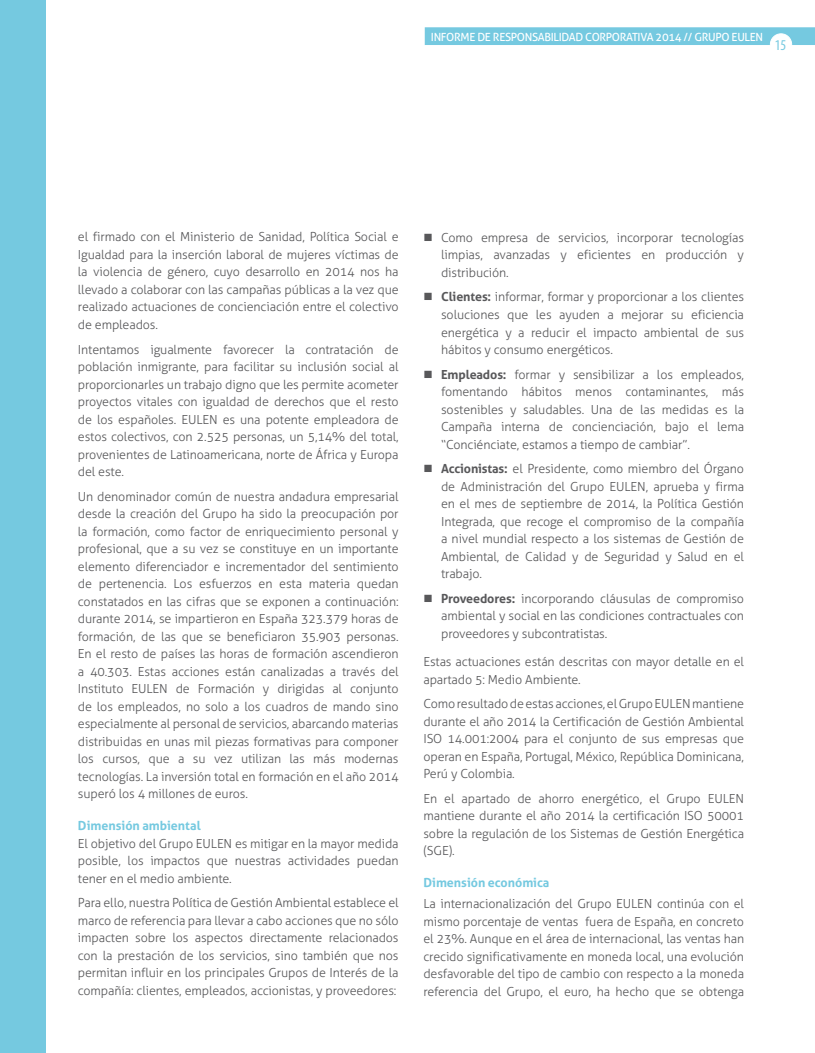
<style>
.page{position:relative;width:815px;height:1053px;background:#fff}
.page>*{position:absolute;margin:0;border:0;box-sizing:border-box;transform-origin:0 0}
.t1{font:condensed 15px "Myriad Pro";color:#75c9e0}
.t2{font:300 12.5px/17.5px "Aller";letter-spacing:-.01em;color:#58585a;text-align:justify}
.t3{font:700 12.5px "Aller";letter-spacing:-.005em;color:#75c9e0}
.t4{font:11.25px "Aller";letter-spacing:-.03em;color:#fff}
.s1{font-weight:700}
</style>
<div class="page">
<div style="left:425px;top:27px;width:390px;height:18px;background:#75c9e0"></div>
<div style="left:770px;top:34px;width:22px;height:21px;background:#fff;border-radius:50%"></div>
<div style="left:770px;top:33px;width:22px;height:22px;border:1px solid #fff;border-radius:50%"></div>
<div style="left:0;top:0;width:45px;height:1052px;background:#75c9e0"></div>
<p class="t4" style="left:431px;top:30px;width:135px">I NFORME DE RESPONSABI LIDAD</p>
<p class="t4" style="left:585px;top:30px;width:179px">CORPORATIVA 2014 // GRUPO EULEN</p>
<p class="t1" style="left:775px;top:36px;width:13px">15</p>
<p class="t2" style="left:78px;top:228px;width:322px">el firmado con el Ministerio de Sanidad, Política Social e Igualdad para la inserción laboral de mujeres víctimas de la violencia de género, cuyo desarrollo en 2014 nos ha llevado a colaborar con las campañas públicas a la vez que realizado actuaciones de concienciación entre el colectivo de empleados.</p>
<p class="t2" style="left:78px;top:340px;width:322px">Intentamos igualmente favorecer la contratación de población inmigrante, para facilitar su inclusión social al proporcionarles un trabajo digno que les permite acometer proyectos vitales con igualdad de derechos que el resto de los españoles. EULEN es una potente empleadora de estos colectivos, con 2.525 personas, un 5,14% del total, provenientes de Latinoamericana, norte de África y Europa del este.</p>
<p class="t2" style="left:78px;top:487px;width:322px">Un denominador común de nuestra andadura empresarial desde la creación del Grupo ha sido la preocupación por la formación, como factor de enriquecimiento personal y profesional, que a su vez se constituye en un importante elemento diferenciador e incrementador del sentimiento de pertenencia. Los esfuerzos en esta materia quedan constatados en las cifras que se exponen a continuación: durante 2014, se impartieron en España 323.379 horas de formación, de las que se beneficiaron 35.903 personas.<br>En el resto de países las horas de formación ascendieron a 40.303. Estas acciones están canalizadas a través del Instituto EULEN de Formación y dirigidas al conjunto de los empleados, no solo a los cuadros de mando sino especialmente al personal de servicios, abarcando materias distribuidas en unas mil piezas formativas para componer los cursos, que a su vez utilizan las más modernas tecnologías. La inversión total en formación en el año 2014 superó los 4 millones de euros.</p>
<p class="t3" style="left:78px;top:818px;width:124px">Dimensión ambiental</p>
<p class="t2" style="left:78px;top:834px;width:322px">El objetivo del Grupo EULEN es mitigar en la mayor medida posible, los impactos que nuestras actividades puedan tener en el medio ambiente.</p>
<p class="t2" style="left:78px;top:894px;width:322px">Para ello, nuestra Política de Gestión Ambiental establece el marco de referencia para llevar a cabo acciones que no sólo impacten sobre los aspectos directamente relacionados con la prestación de los servicios, sino también que nos permitan influir en los principales Grupos de Interés de la compañía: clientes, empleados, accionistas, y proveedores:</p>
<p class="t2" style="left:441px;top:229px;width:304px;text-indent:-18px">■ Como empresa de servicios, incorporar tecnologías limpias, avanzadas y eficientes en producción y distribución.</p>
<p class="t2" style="left:441px;top:288px;width:304px;text-indent:-18px">■ <span class="s1">Clientes:</span> informar, formar y proporcionar a los clientes soluciones que les ayuden a mejorar su eficiencia energética y a reducir el impacto ambiental de sus hábitos y consumo energéticos.</p>
<p class="t2" style="left:441px;top:365px;width:304px;text-indent:-18px">■ <span class="s1">Empleados:</span> formar y sensibilizar a los empleados, fomentando hábitos menos contaminantes, más sostenibles y saludables. Una de las medidas es la Campaña interna de concienciación, bajo el lema “Conciénciate, estamos a tiempo de cambiar”.</p>
<p class="t2" style="left:441px;top:460px;width:304px;text-indent:-18px">■ <span class="s1">Accionistas:</span> el Presidente, como miembro del Órgano de Administración del Grupo EULEN, aprueba y firma en el mes de septiembre de 2014, la Política Gestión Integrada, que recoge el compromiso de la compañía a nivel mundial respecto a los sistemas de Gestión de Ambiental, de Calidad y de Seguridad y Salud en el trabajo.</p>
<p class="t2" style="left:441px;top:589px;width:304px;text-indent:-18px">■ <span class="s1">Proveedores:</span> incorporando cláusulas de compromiso ambiental y social en las condiciones contractuales con proveedores y subcontratistas.</p>
<p class="t2" style="left:423px;top:653px;width:322px">Estas actuaciones están descritas con mayor detalle en el apartado 5: Medio Ambiente.</p>
<p class="t2" style="left:423px;top:695px;width:322px">Como resultado de estas acciones, el Grupo EULEN mantiene durante el año 2014 la Certificación de Gestión Ambiental ISO 14.001:2004 para el conjunto de sus empresas que operan en España, Portugal, México, República Dominicana, Perú y Colombia.</p>
<p class="t2" style="left:423px;top:789px;width:322px">En el apartado de ahorro energético, el Grupo EULEN mantiene durante el año 2014 la certificación ISO 50001 sobre la regulación de los Sistemas de Gestión Energética (SGE).</p>
<p class="t3" style="left:423px;top:874px;width:128px">Dimensión económica</p>
<p class="t2" style="left:423px;top:894px;width:322px">La internacionalización del Grupo EULEN continúa con el mismo porcentaje de ventas fuera de España, en concreto el 23%. Aunque en el área de internacional, las ventas han crecido significativamente en moneda local, una evolución desfavorable del tipo de cambio con respecto a la moneda referencia del Grupo, el euro, ha hecho que se obtenga</p>
</div>
